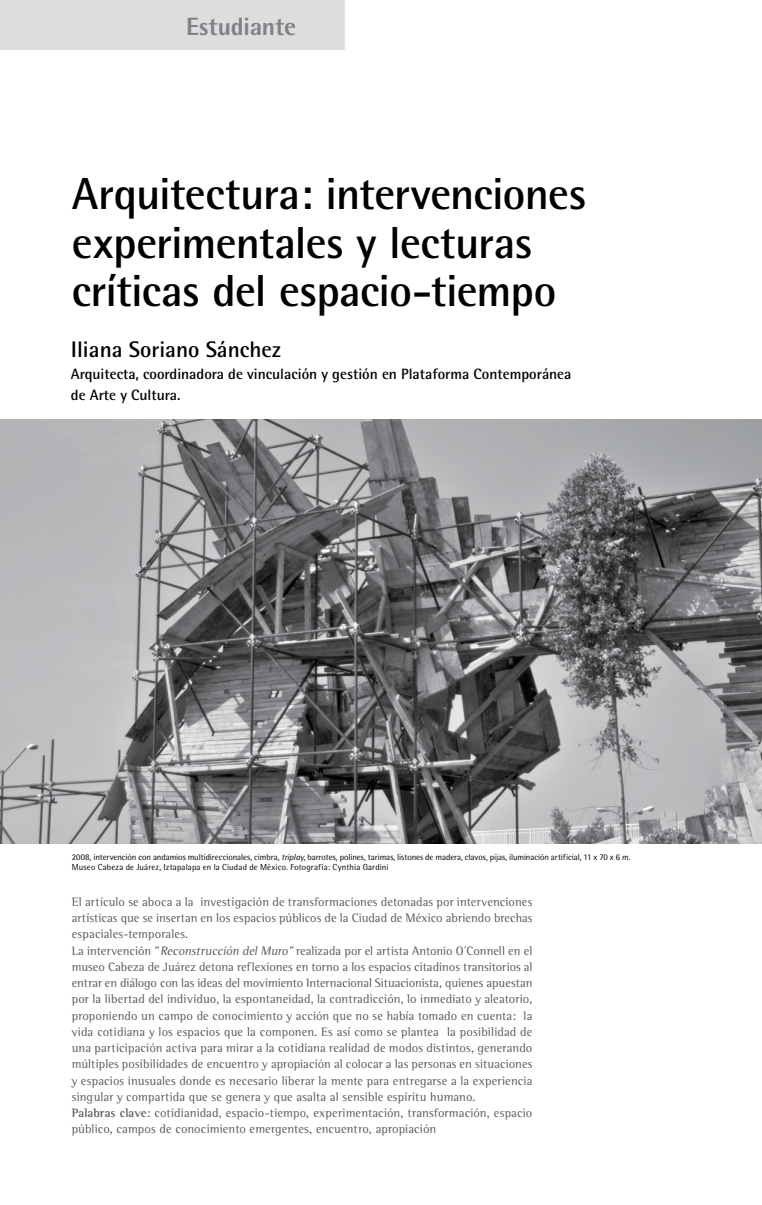
<style>
.page{position:relative;width:762px;height:1205px;background:#fff}
.page>*{position:absolute;margin:0;border:0;box-sizing:border-box;transform-origin:0 0}
.t1{font:700 45px/48.8px "Rotis Semi Sans";letter-spacing:-.015em;color:#000}
.t2{font:800 25px "Rotis Semi Sans";letter-spacing:-.01em;color:#808285}
.t3{font:700 22.5px "Rotis Semi Sans";color:#000}
.t4{font:700 15px/21.2px "Rotis Semi Sans";color:#000}
.t5{font:12.5px/16.2px "Rotis Semi Serif";letter-spacing:.005em;color:#58595b}
.t6{font:8.75px/10px "Rotis Semi Sans";letter-spacing:-.005em;color:#000}
.s1{font-style:italic}
.s2{font-weight:700}
</style>
<div class="page">
<div style="left:0;top:0;width:345px;height:50px;background:#dcddde"></div>
<img style="left:0;top:420px;width:762px;height:423px">
<h2 class="t2" style="left:186px;top:11px;width:112px">Estudiante</h2>
<h1 class="t1" style="left:72px;top:168px;width:516px">Arquitectura: intervenciones experimentales y lecturas críticas del espacio-tiempo</h1>
<h3 class="t3" style="left:71px;top:336px;width:211px">Iliana Soriano Sánchez</h3>
<p class="t4" style="left:71px;top:362px;width:502px">Arquitecta, coordinadora de vinculación y gestión en Plataforma Contemporánea de Arte y Cultura.</p>
<p class="t6" style="left:72px;top:851px;width:560px">2008, intervención con andamios multidireccionales, cimbra, <span class="s1">triplay</span>, barrotes, polines, tarimas, listones de madera, clavos, pijas, iluminación artificial, 11 x 70 x 6 m.<br>Museo Cabeza de Juárez, Iztapalapa en la Ciudad de México. Fotografía: Cynthia Gardini</p>
<p class="t5" style="left:72px;top:893px;width:462px">El artículo se aboca a la investigación de transformaciones detonadas por intervenciones artísticas que se insertan en los espacios públicos de la Ciudad de México abriendo brechas espaciales-temporales.<br>La intervención "<span class="s1">Reconstrucción delMuro"</span> realizada por el artista Antonio O´Connell en el museo Cabeza de Juárez detona reflexiones en torno a los espacios citadinos transitorios al entrar en diálogo con las ideas del movimiento Internacional Situacionista, quienes apuestan por la libertad del individuo, la espontaneidad, la contradicción, lo inmediato y aleatorio, proponiendo un campo de conocimiento y acción que no se había tomado en cuenta: la vida cotidiana y los espacios que la componen. Es así como se plantea la posibilidad de una participación activa para mirar a la cotidiana realidad de modos distintos, generando múltiples posibilidades de encuentro y apropiación al colocar a las personas en situaciones y espacios inusuales donde es necesario liberar la mente para entregarse a la experiencia singular y compartida que se genera y que asalta al sensible espíritu humano.<br><span class="s2">Palabras clave</span>: cotidianidad, espacio-tiempo, experimentación, transformación, espacio público, campos de conocimiento emergentes, encuentro, apropiación</p>
</div>
